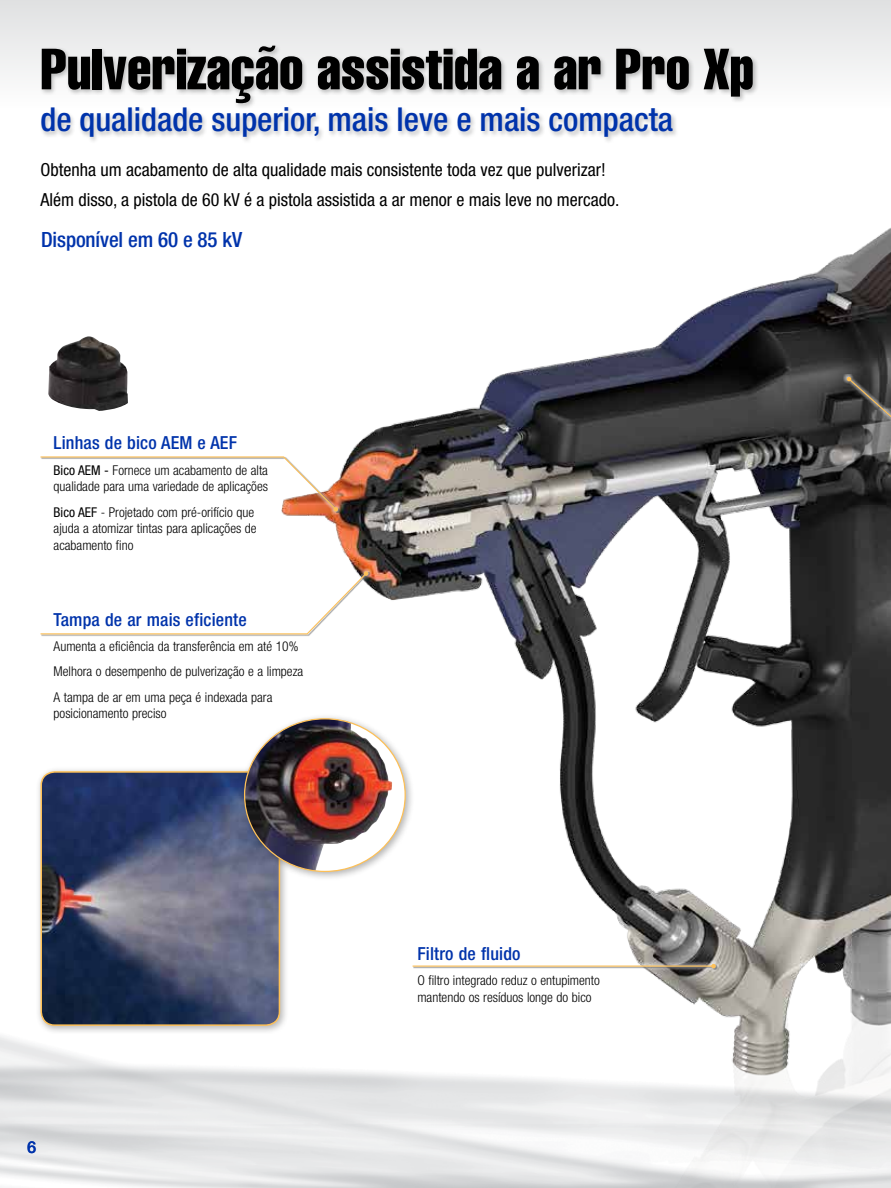
<style>
.page{position:relative;width:891px;height:1188px;background:#fff}
.page>*{position:absolute;margin:0;border:0;box-sizing:border-box;transform-origin:0 0}
.t1{font:57px "Helvetica LT Std Comp";color:#000}
.t2{font:500 condensed 33px "Helvetica Neue LT Std";color:#0033ab}
.t3{font:500 condensed 21px "Helvetica Neue LT Std";letter-spacing:-.005em;color:#0033ab}
.t4{font:condensed 18px/30px "Helvetica Neue LT Std";color:#000}
.t5{font:500 condensed 18px "Helvetica Neue LT Std";letter-spacing:.01em;color:#0033ab}
.t6{font:500 16.5px "Helvetica Neue LT Std";color:#0033ab}
.t7{font:300 condensed 13.5px/16.5px "Helvetica Neue LT Std";color:#000}
.s1{font-weight:400}
</style>
<div class="page">
<div style="left:0;top:0;width:891px;height:108px;background:#e6e7e8"></div>
<img style="left:282px;top:65px;width:609px;height:1123px">
<div style="left:37px;top:453px;width:304px;height:62px;background:#fff"></div>
<svg style="left:40px;top:456px;width:298px;height:56px"></svg>
<svg style="left:41px;top:568px;width:331px;height:70px"></svg>
<svg style="left:40px;top:571px;width:328px;height:64px"></svg>
<svg style="left:844px;top:374px;width:47px;height:261px"></svg>
<svg style="left:847px;top:377px;width:44px;height:256px;background:#3e3e3d"></svg>
<svg style="left:409px;top:961px;width:310px;height:11px"></svg>
<hr style="left:413px;top:966px;width:301px;height:1px;background:#fdc057">
<svg style="left:711px;top:964px;width:5px;height:4px"></svg>
<div style="left:40px;top:43px;width:719px;height:101px;background:#000;opacity:.25"></div>
<div style="left:36px;top:766px;width:253px;height:269px;background:#000;opacity:.3"></div>
<img style="left:41px;top:772px;width:238px;height:253px">
<div style="left:40px;top:771px;width:240px;height:255px;border:2px solid #fdc057;border-radius:14px"></div>
<div style="left:239px;top:713px;width:176px;height:168px;background:#000;opacity:.3"></div>
<div style="left:245px;top:719px;width:160px;height:152px;background:#fff;border-radius:50%"></div>
<img style="left:245px;top:719px;width:147px;height:152px">
<img style="left:48px;top:336px;width:80px;height:75px">
<h1 class="t1" style="left:40px;top:33px;width:715px">Pulverização assistida a ar Pro Xp</h1>
<h2 class="t2" style="left:40px;top:100px;width:634px">de qualidade superior, mais leve e mais compacta</h2>
<h3 class="t4" style="left:40px;top:154px;width:581px">Obtenha um acabamento de alta qualidade mais consistente toda vez que pulverizar!<br>Além disso, a pistola de 60 kV é a pistola assistida a ar menor e mais leve no mercado.</h3>
<h3 class="t3" style="left:41px;top:227px;width:203px">Disponível em 60 e 85 kV</h3>
<h3 class="t5" style="left:54px;top:432px;width:185px">Linhas de bico AEM e AEF</h3>
<p class="t7" style="left:54px;top:462px;width:216px"><span class="s1">Bico AEM -</span> Fornece um acabamento de alta qualidade para uma variedade de aplicações</p>
<p class="t7" style="left:54px;top:503px;width:205px"><span class="s1">Bico AEF</span> - Projetado com pré-orifício que ajuda a atomizar tintas para aplicações de acabamento fino</p>
<h3 class="t5" style="left:54px;top:609px;width:195px">Tampa de ar mais eficiente</h3>
<p class="t7" style="left:54px;top:634px;width:251px;line-height:25.2px">Aumenta a eficiência da transferência em até 10%<br>Melhora o desempenho de pulverização e a limpeza<br>A tampa de ar em uma peça é indexada para</p>
<p class="t7" style="left:54px;top:705px;width:115px">posicionamento preciso</p>
<p class="t6" style="left:27px;top:1137px;width:11px">6</p>
<h3 class="t5" style="left:417px;top:943px;width:105px">Filtro de fluido</h3>
<p class="t7" style="left:417px;top:972px;width:184px">O filtro integrado reduz o entupimento mantendo os resíduos longe do bico</p>
</div>
